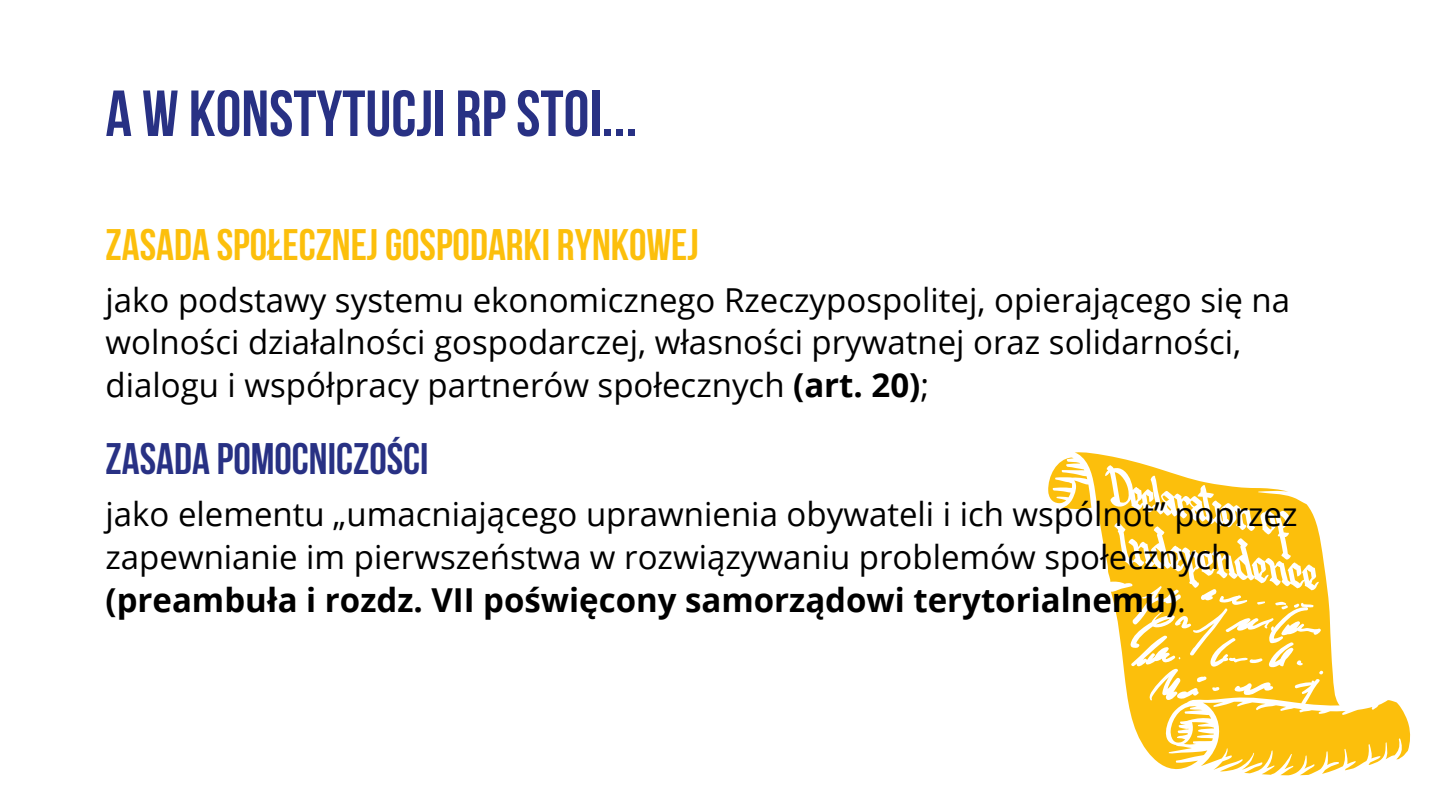
<style>
.page{position:relative;width:1440px;height:810px;background:#fff}
.page>*{position:absolute;margin:0;border:0;box-sizing:border-box;transform-origin:0 0}
.t1{font:700 65px "Bebas Neue";color:#283184}
.t2{font:700 44px "Bebas Neue";color:#fcbf0c}
.t3{font:700 44px "Bebas Neue";color:#283184}
.t4{font:33px/42.8px "Open Sans";color:#000}
.s1{font-weight:700}
</style>
<div class="page">
<svg style="left:1048px;top:452px;width:363px;height:323px"></svg>
<h1 class="t1" style="left:106px;top:87px;width:534px">A W KONSTYTUCJI RPSTOI...</h1>
<p class="t2" style="left:106px;top:227px;width:595px">ZASADA SPOŁECZNEJGOSPODARKI RYNKOWEJ</p>
<p class="t4" style="left:106px;top:277px;width:1186px">jako podstawy systemu ekonomicznego Rzeczypospolitej, opierającego się na wolności działalności gospodarczej, własności prywatnej oraz solidarności, dialogu i współpracy partnerów społecznych <span class="s1">(art. 20)</span>;</p>
<p class="t3" style="left:106px;top:441px;width:325px">ZASADA POMOCNICZOŚCI</p>
<p class="t4" style="left:106px;top:492px;width:1193px">jako elementu „umacniającego uprawnienia obywateli i ich wspólnot” poprzez zapewnianie im pierwszeństwa w rozwiązywaniu problemów społecznych <span class="s1">(preambuła i rozdz. VII poświęcony samorządowi terytorialnemu)</span>.</p>
</div>
